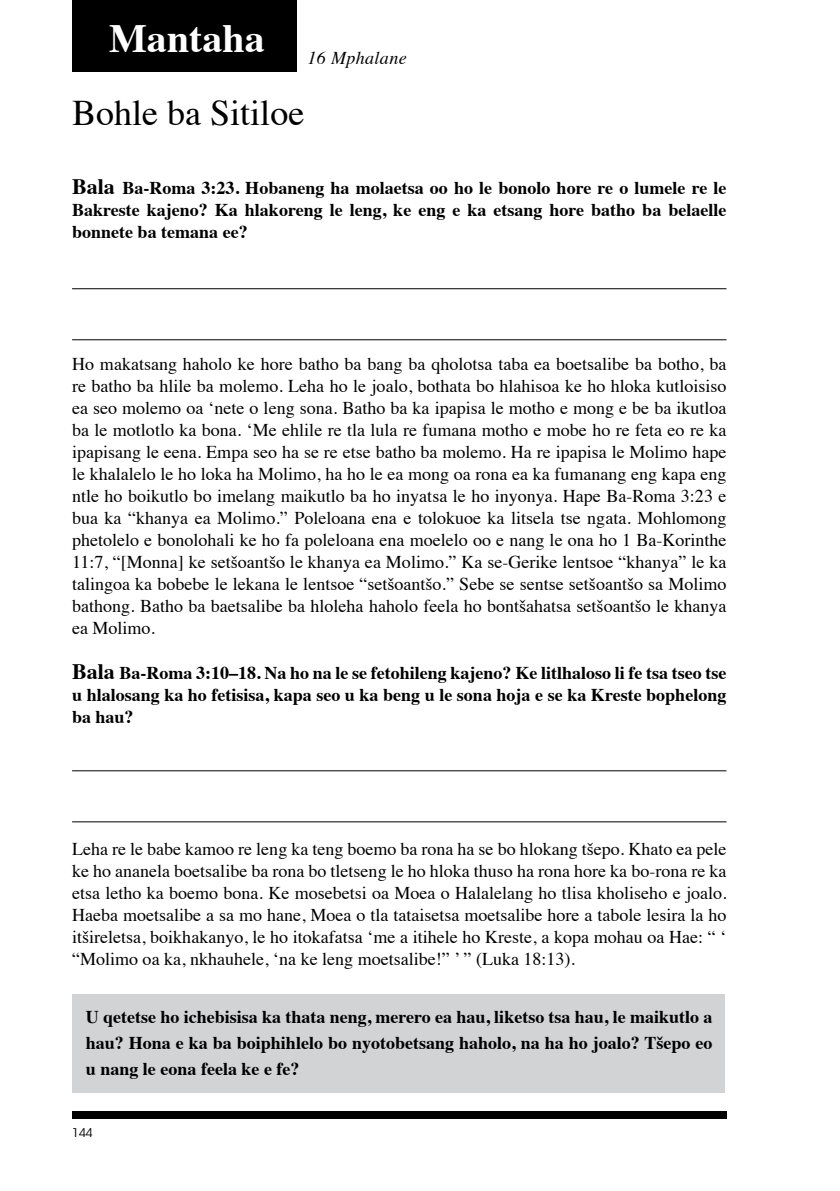
<style>
.page{position:relative;width:840px;height:1191px;background:#fff}
.page>*{position:absolute;margin:0;border:0;box-sizing:border-box;transform-origin:0 0}
.t1{font:700 40px "Times";color:#fff}
.t2{font:36px "Times";color:#000}
.t3{font:18px/22px "Times";color:#000;text-align:justify}
.t4{font:700 18px/22px "Times";color:#000;text-align:justify}
.t5{font:italic 18px "Times";letter-spacing:.02em;color:#000}
.t6{font:12px "ITC Avant Garde Std";color:#000}
.s1{font-size:22px}
</style>
<div class="page">
<div style="left:72px;top:1111px;width:654px;height:8px;background:#000"></div>
<div style="left:72px;top:0;width:225px;height:71px;background:#000"></div>
<hr style="left:72px;top:339px;width:654px;height:1px;background:#000">
<hr style="left:72px;top:821px;width:654px;height:1px;background:#000">
<hr style="left:72px;top:288px;width:654px;height:1px;background:#000">
<hr style="left:72px;top:770px;width:654px;height:1px;background:#000">
<div style="left:72px;top:994px;width:652px;height:98px;background:#d1d3d4"></div>
<h1 class="t1" style="left:109px;top:0;width:157px">Mantaha</h1>
<p class="t5" style="left:307px;top:42px;width:101px">16 Mphalane</p>
<h2 class="t2" style="left:72px;top:80px;width:234px">Bohle ba Sitiloe</h2>
<p class="t4" style="left:72px;top:175px;width:655px"><span class="s1">Bala</span> Ba-Roma 3:23. Hobaneng ha molaetsa oo ho le bonolo hore re o lumele re le Bakreste kajeno? Ka hlakoreng le leng, ke eng e ka etsang hore batho ba belaelle bonnete ba temana ee?</p>
<p class="t3" style="left:72px;top:352px;width:655px">Ho makatsang haholo ke hore batho ba bang ba qholotsa taba ea boetsalibe ba botho, ba re batho ba hlile ba molemo. Leha ho le joalo, bothata bo hlahisoa ke ho hloka kutloisiso ea seo molemo oa ‘nete o leng sona. Batho ba ka ipapisa le motho e mong e be ba ikutloa ba le motlotlo ka bona. ‘Me ehlile re tla lula re fumana motho e mobe ho re feta eo re ka ipapisang le eena. Empa seo ha se re etse batho ba molemo. Ha re ipapisa le Molimo hape le khalalelo le ho loka ha Molimo, ha ho le ea mong oa rona ea ka fumanang eng kapa eng ntle ho boikutlo bo imelang maikutlo ba ho inyatsa le ho inyonya. Hape Ba-Roma 3:23 e bua ka “khanya ea Molimo.” Poleloana ena e tolokuoe ka litsela tse ngata. Mohlomong phetolelo e bonolohali ke ho fa poleloana ena moelelo oo e nang le ona ho 1 Ba-Korinthe 11:7, “[Monna] ke setšoantšo le khanya ea Molimo.” Ka se-Gerike lentsoe “khanya” le ka talingoa ka bobebe le lekana le lentsoe “setšoantšo.” Sebe se sentse setšoantšo sa Molimo bathong. Batho ba baetsalibe ba hloleha haholo feela ho bontšahatsa setšoantšo le khanya ea Molimo.</p>
<p class="t4" style="left:72px;top:659px;width:655px"><span class="s1">Bala</span> Ba-Roma 3:10–18. Na ho na le se fetohileng kajeno? Ke litlhaloso li fe tsa tseo tse u hlalosang ka ho fetisisa, kapa seo u ka beng u le sona hoja e se ka Kreste bophelong ba hau?</p>
<p class="t3" style="left:72px;top:836px;width:655px">Leha re le babe kamoo re leng ka teng boemo ba rona ha se bo hlokang tšepo. Khato ea pele ke ho ananela boetsalibe ba rona bo tletseng le ho hloka thuso ha rona hore ka bo-rona re ka etsa letho ka boemo bona. Ke mosebetsi oa Moea o Halalelang ho tlisa kholiseho e joalo.<br>Haeba moetsalibe a sa mo hane, Moea o tla tataisetsa moetsalibe hore a tabole lesira la ho itšireletsa, boikhakanyo, le ho itokafatsa ‘me a itihele ho Kreste, a kopa mohau oa Hae: “ ‘ “Molimo oa ka, nkhauhele, ‘na ke leng moetsalibe!” ’ ” (Luka 18:13).</p>
<p class="t4" style="left:86px;top:1001px;width:627px;line-height:26px">U qetetse ho ichebisisa ka thata neng, merero ea hau, liketso tsa hau, le maikutlo a hau? Hona e ka ba boiphihlelo bo nyotobetsang haholo, na ha ho joalo? Tšepo eo u nang le eona feela ke e fe?</p>
<p class="t6" style="left:72px;top:1125px;width:22px">144</p>
</div>
